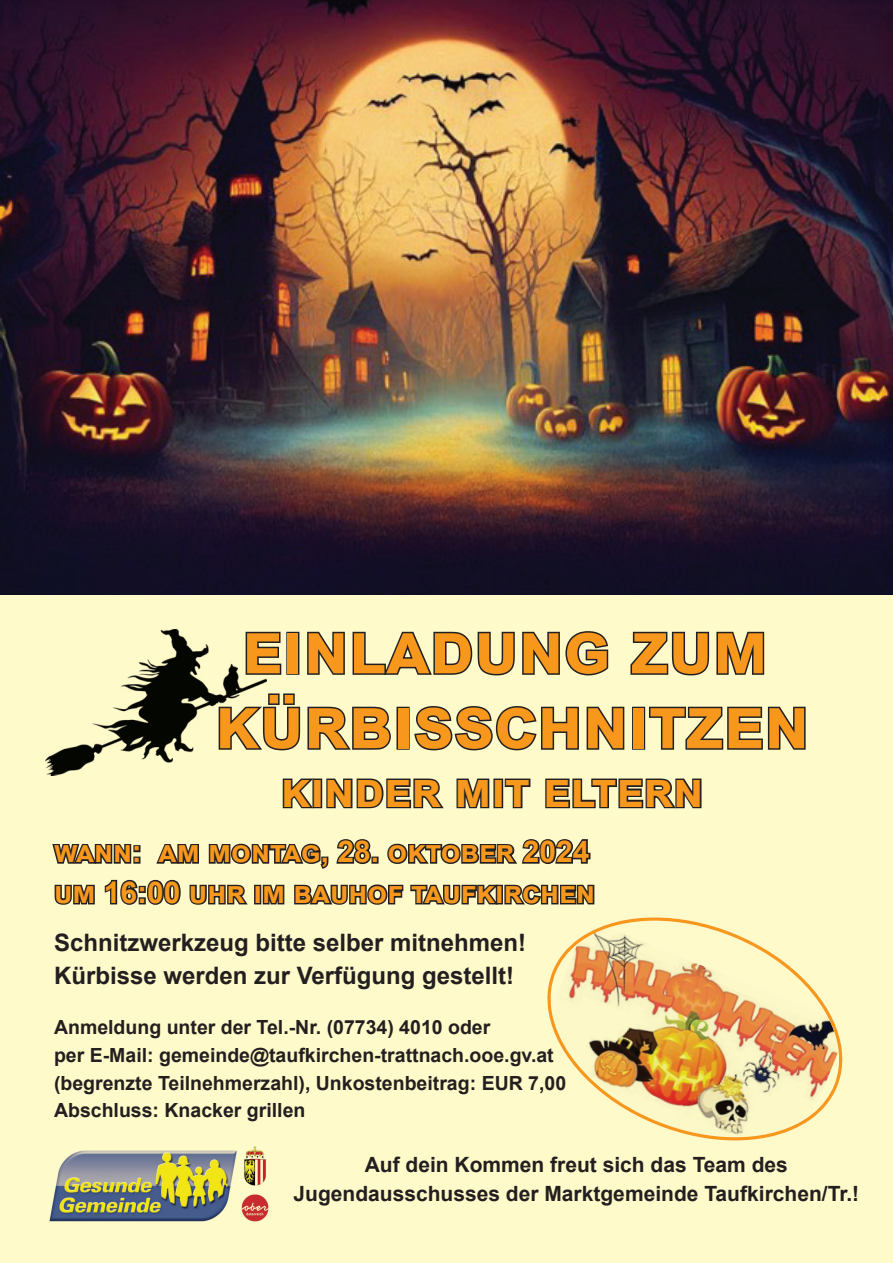
<style>
.page{position:relative;width:893px;height:1263px;background:#fff}
.page>*{position:absolute;margin:0;border:0;box-sizing:border-box;transform-origin:0 0}
.t1{font:700 72px "Arial";color:#f7981d}
.t2{font:700 48px "Arial";color:#f7981d}
.t3{font:700 30px/40.8px "Arial";color:#f7981d}
.t4{font:700 24px/33px "Arial";color:#231f20}
.t5{font:700 21px/29.4px "Arial";color:#231f20;text-align:center}
.t6{font:700 19.5px/27.6px "Arial";color:#231f20}
</style>
<div class="page">
<div style="left:3px;top:595px;width:887px;height:668px;background:#fffac9"></div>
<hr style="left:890px;top:0;width:3px;height:1263px;background:#fffac9">
<hr style="left:0;top:0;width:3px;height:1263px;background:#fffac9">
<img style="left:45px;top:629px;width:222px;height:146px">
<svg style="left:217px;top:692px;width:176px;height:60px;background:#bfbb98"></svg>
<div style="left:396px;top:707px;width:14px;height:43px;border:3px solid #231f20"></div>
<svg style="left:413px;top:704px;width:213px;height:48px;background:#bab694"></svg>
<div style="left:632px;top:707px;width:13px;height:43px;border:3px solid #231f20"></div>
<svg style="left:647px;top:705px;width:160px;height:46px;background:#b6b291"></svg>
<svg style="left:281px;top:777px;width:36px;height:33px"></svg>
<div style="left:312px;top:778px;width:10px;height:30px;border:3px solid #231f20"></div>
<svg style="left:325px;top:777px;width:121px;height:34px;background:#a09b80"></svg>
<svg style="left:455px;top:777px;width:36px;height:33px"></svg>
<div style="left:493px;top:778px;width:10px;height:30px;border:3px solid #231f20"></div>
<svg style="left:503px;top:777px;width:29px;height:33px"></svg>
<svg style="left:544px;top:777px;width:159px;height:34px;background:#9d987e"></svg>
<svg style="left:50px;top:830px;width:546px;height:77px;background:#b3af8f"></svg>
<img style="left:546px;top:917px;width:297px;height:223px">
<svg style="left:244px;top:630px;width:39px;height:46px;background:#aaa587"></svg>
<div style="left:286px;top:632px;width:13px;height:43px;border:3px solid #231f20"></div>
<svg style="left:306px;top:629px;width:304px;height:48px;background:#beba97"></svg>
<svg style="left:629px;top:630px;width:137px;height:47px;background:#b6b291"></svg>
<img style="left:40px;top:1141px;width:239px;height:90px">
<img style="left:0;top:0;width:893px;height:595px">
<h1 class="t1" style="left:242px;top:597px;width:528px">EINLADUNG ZUM</h1>
<h1 class="t1" style="left:215px;top:672px;width:596px">KÜRBISSCHNITZEN</h1>
<h2 class="t2" style="left:281px;top:756px;width:424px">KINDER MIT ELTERN</h2>
<h3 class="t3" style="left:54px;top:831px;width:543px">WANN: AM MONTAG, 28. OKTOBER 2024<br>UM 16:00 UHR IM BAUHOF TAUFKIRCHEN</h3>
<p class="t4" style="left:54px;top:926px;width:474px">Schnitzwerkzeug bitte selber mitnehmen!<br>Kürbisse werden zur Verfügung gestellt!</p>
<p class="t6" style="left:54px;top:1014px;width:514px">Anmeldung unter der Tel.-Nr. (07734) 4010 oder<br>per E-Mail: gemeinde@taufkirchen-trattnach.ooe.gv.at (begrenzte Teilnehmerzahl), Unkostenbeitrag: EUR 7,00<br>Abschluss: Knacker grillen</p>
<p class="t5" style="left:294px;top:1150px;width:567px">Auf dein Kommen freut sich das Team des<br>Jugendausschusses der Marktgemeinde Taufkirchen/Tr.!</p>
</div>
